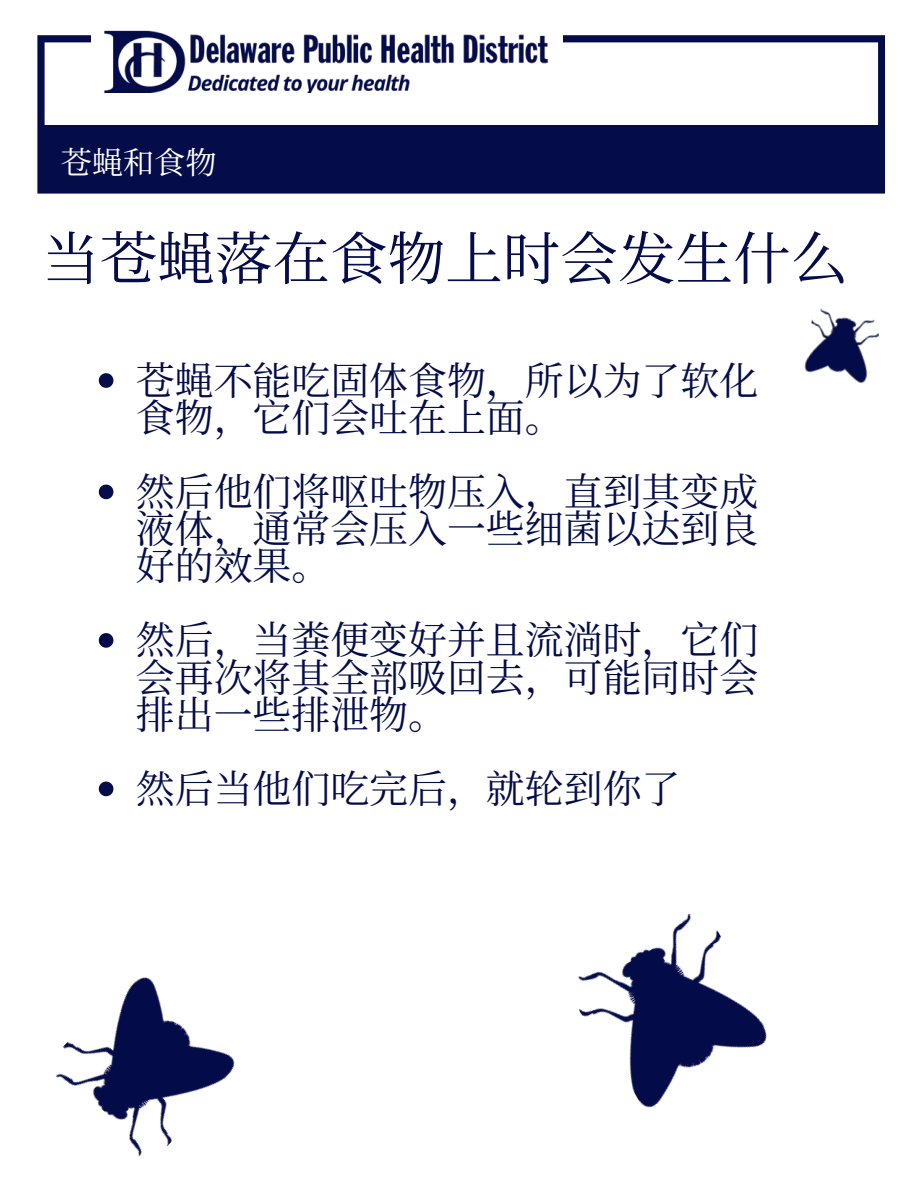
<style>
.page{position:relative;width:918px;height:1188px;background:#fff}
.page>*{position:absolute;margin:0;border:0;box-sizing:border-box;transform-origin:0 0}
.t1{font:57.6px "Source Han Serif SC";color:#040c49}
.t2{font:38.85px/37.2px "Source Han Serif SC";color:#040c49;text-align:justify}
.t3{font:31.2px "Source Han Serif SC";color:#fff}
</style>
<div class="page">
<svg style="left:37px;top:35px;width:848px;height:159px"></svg>
<div style="left:91px;top:7px;width:471px;height:113px;background:#fff"></div>
<div style="left:42px;top:125px;width:840px;height:63px;background:#040c49"></div>
<img style="left:104px;top:30px;width:445px;height:63px">
<img style="left:804px;top:308px;width:75px;height:75px">
<svg style="left:99px;top:373px;width:14px;height:15px"></svg>
<svg style="left:99px;top:485px;width:14px;height:14px"></svg>
<svg style="left:99px;top:633px;width:14px;height:15px"></svg>
<svg style="left:99px;top:782px;width:14px;height:14px"></svg>
<img style="left:578px;top:913px;width:189px;height:195px">
<img style="left:55px;top:977px;width:180px;height:179px">
<p class="t3" style="left:61px;top:147px;width:157px">苍蝇和⻝物</p>
<h1 class="t1" style="left:42px;top:229px;width:808px">当苍蝇落在⻝物上时会发⽣什么</h1>
<p class="t2" style="left:136px;top:362px;width:624px">苍蝇不能吃固体⻝物，所以为了软化⻝物，它们会吐在上⾯。</p>
<p class="t2" style="left:136px;top:474px;width:624px">然后他们将呕吐物压⼊，直到其变成液体，通常会压⼊⼀些细菌以达到良好的效果。</p>
<p class="t2" style="left:136px;top:622px;width:624px">然后，当粪便变好并且流淌时，它们会再次将其全部吸回去，可能同时会排出⼀些排泄物。</p>
<p class="t2" style="left:136px;top:771px;width:546px">然后当他们吃完后，就轮到你了</p>
</div>
